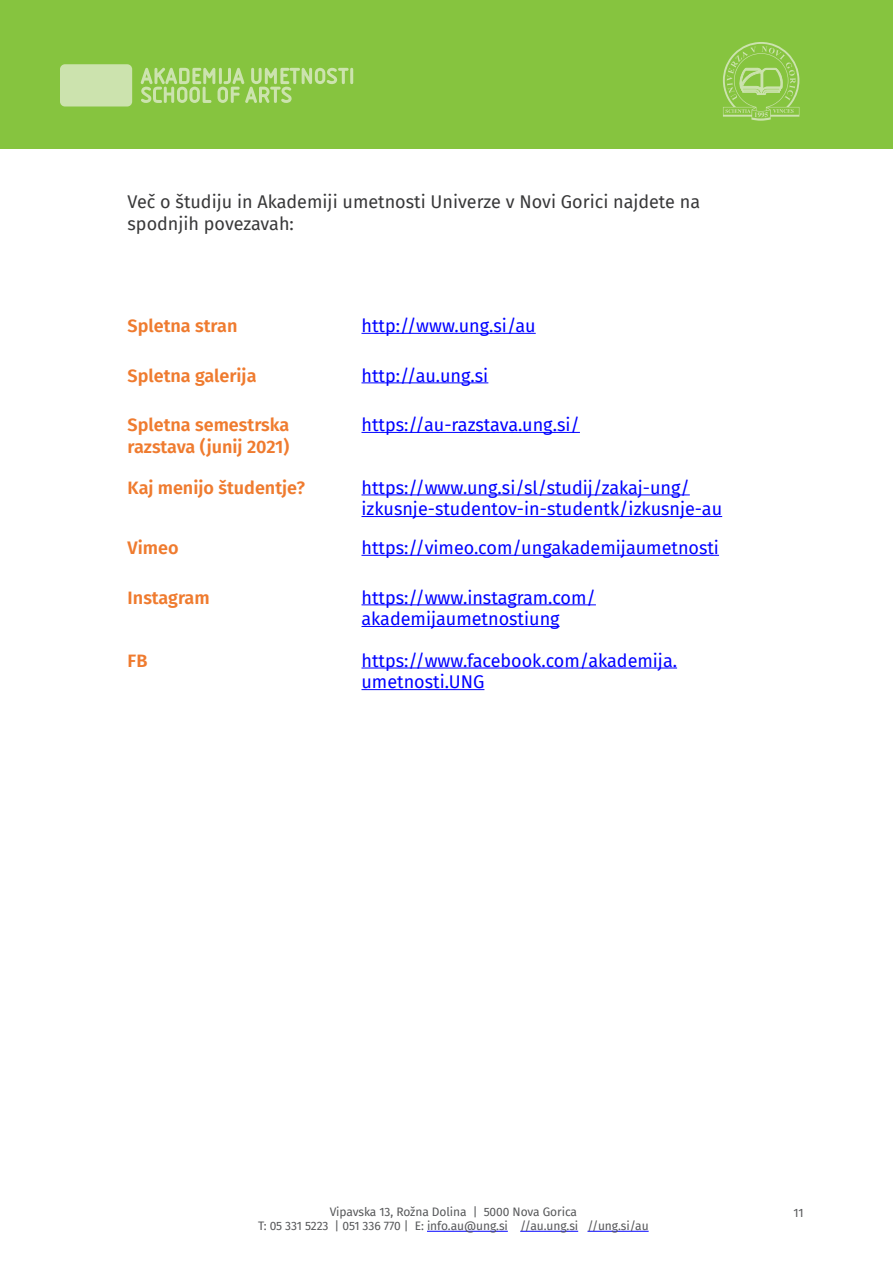
<style>
.page{position:relative;width:893px;height:1263px;background:#fff}
.page>*{position:absolute;margin:0;border:0;box-sizing:border-box;transform-origin:0 0}
.t1{font:18px/21.6px "Fira Sans";color:#00f}
.t2{font:600 18px/21.6px "Fira Sans";color:#ef7b2f}
.t3{font:18px/21.6px "Fira Sans";color:#383839}
.t4{font:12px "Fira Sans";letter-spacing:-.005em;color:#57585a}
</style>
<div class="page">
<div style="left:0;top:0;width:893px;height:149px;background:#86c43f"></div>
<div style="left:60px;top:64px;width:72px;height:42px;background:#cce3ae;border-radius:5px"></div>
<svg style="left:141px;top:68px;width:212px;height:35px"></svg>
<hr style="left:427px;top:1231px;width:81px;height:1px;background:#00f">
<hr style="left:520px;top:1231px;width:58px;height:1px;background:#00f">
<hr style="left:587px;top:1231px;width:62px;height:1px;background:#00f">
<svg style="left:723px;top:42px;width:76px;height:79px"></svg>
<hr style="left:361px;top:333px;width:175px;height:1px;background:#00f">
<hr style="left:361px;top:382px;width:127px;height:1px;background:#00f">
<hr style="left:361px;top:432px;width:219px;height:1px;background:#00f">
<hr style="left:361px;top:494px;width:329px;height:1px;background:#00f">
<hr style="left:361px;top:516px;width:361px;height:1px;background:#00f">
<hr style="left:361px;top:555px;width:358px;height:1px;background:#00f">
<hr style="left:361px;top:604px;width:235px;height:1px;background:#00f">
<hr style="left:361px;top:626px;width:199px;height:1px;background:#00f">
<hr style="left:361px;top:667px;width:316px;height:1px;background:#00f">
<hr style="left:361px;top:689px;width:123px;height:1px;background:#00f">
<p class="t3" style="left:128px;top:191px;width:574px">Več o študiju in Akademiji umetnosti Univerze v Novi Gorici najdete na spodnjih povezavah:</p>
<p class="t2" style="left:128px;top:314px;width:111px">Spletna stran</p>
<p class="t1" style="left:361px;top:314px;width:176px">http://www.ung.si/au</p>
<p class="t2" style="left:128px;top:363px;width:130px">Spletna galerija</p>
<p class="t1" style="left:361px;top:364px;width:128px">http://au.ung.si</p>
<p class="t2" style="left:128px;top:413px;width:163px">Spletna semestrska razstava (junij 2021)</p>
<p class="t1" style="left:361px;top:413px;width:220px">https://au-razstava.ung.si/</p>
<p class="t2" style="left:128px;top:475px;width:179px">Kaj menijo študentje?</p>
<p class="t1" style="left:361px;top:476px;width:362px">https://www.ung.si/sl/studij/zakaj-ung/ izkusnje-studentov-in-studentk/izkusnje-au</p>
<p class="t2" style="left:128px;top:536px;width:52px">Vimeo</p>
<p class="t1" style="left:361px;top:536px;width:359px">https://vimeo.com/ungakademijaumetnosti</p>
<p class="t2" style="left:128px;top:585px;width:84px">Instagram</p>
<p class="t1" style="left:361px;top:586px;width:236px">https://www.instagram.com/ akademijaumetnostiung</p>
<p class="t2" style="left:128px;top:648px;width:21px">FB</p>
<p class="t1" style="left:361px;top:649px;width:317px">https://www.facebook.com/akademija. umetnosti.UNG</p>
<p class="t4" style="left:330px;top:1203px;width:249px">Vipavska 13, Rožna Dolina | 5000 Nova Gorica</p>
<p class="t4" style="left:793px;top:1204px;width:12px">11</p>
<p class="t4" style="left:258px;top:1217px;width:392px">T: 05 331 5223 | 051 336 770 | E: info.au@ung.si //au.ung.si //ung.si/au</p>
</div>
